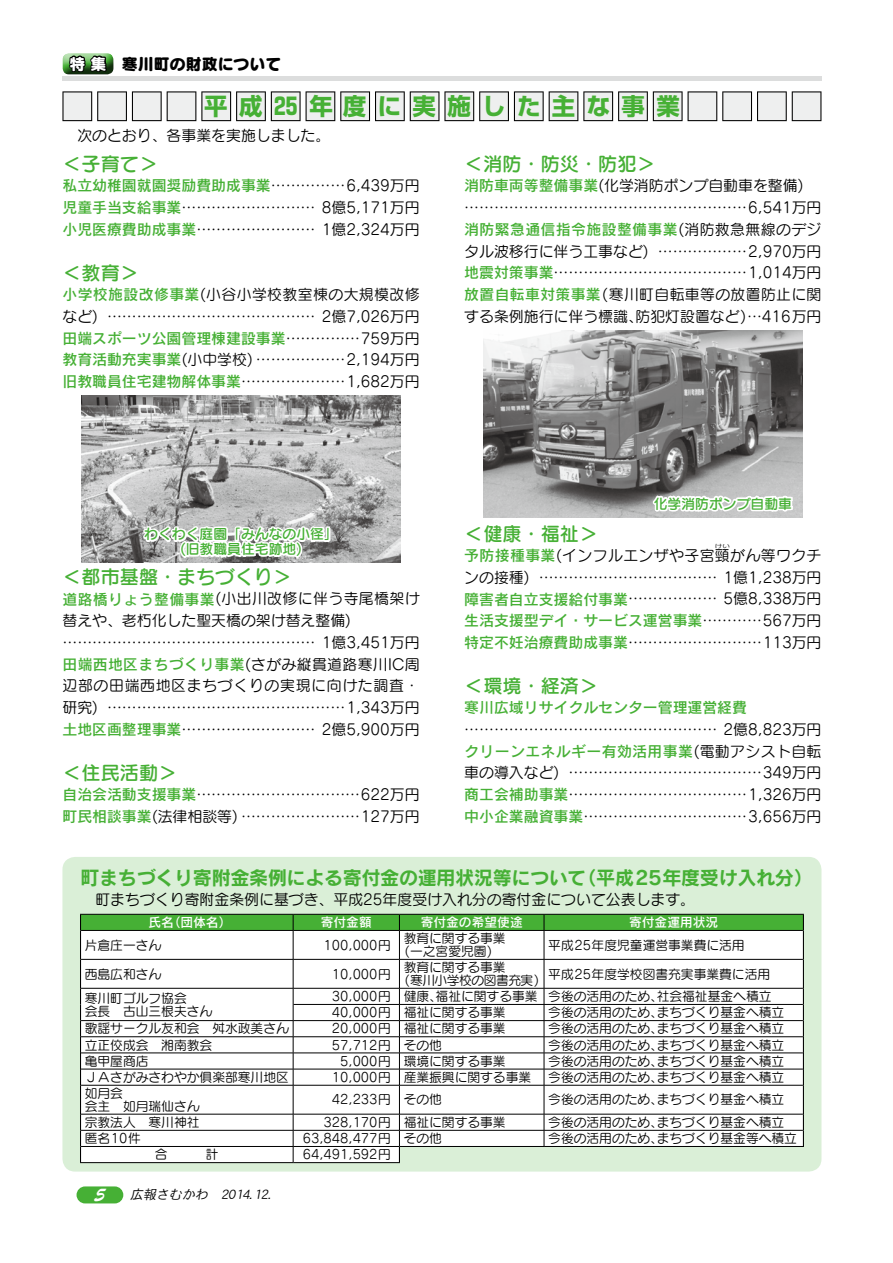
<style>
.page{position:relative;width:893px;height:1263px;background:#fff}
.page>*{position:absolute;margin:0;border:0;box-sizing:border-box;transform-origin:0 0}
.t1{font:700 23.4px "Shin Go Pro";letter-spacing:.49em;color:#46b035}
.t2{font:19.2px "Seurat CID DB";color:#46b035}
.t3{font:19.2px "Rodin CID B";letter-spacing:-.02em;color:#46b035}
.t4{font:19.2px "Brushed Script";color:#fff}
.t5{font:15.9px "Seurat CID EB";color:#000}
.t6{font:15.9px "Seurat CID EB";color:#fff}
.t7{font:14.85px/21.8px "Seurat CID M";color:#000}
.t8{font:14.85px/21.8px "Seurat CID M";letter-spacing:.02em;color:#000}
.t9{font:14.85px "Rodin CID DB";color:#46b035}
.t10{font:14.85px/21.8px "Seurat CID M";letter-spacing:.025em;color:#000}
.t11{font:14.85px "Rodin CID DB";letter-spacing:.025em;color:#46b035}
.t12{font:13.8px/14.9px "Seurat CID DB";color:#46b035;text-align:center}
.t13{font:italic 12.9px "DFPHS Gothic CID W3";color:#000}
.t14{font:12.75px/16.2px "Seurat CID M";color:#000}
.t15{font:12.75px "Rodin CID DB";color:#fff}
.t16{font:12.75px "Seurat CID M";letter-spacing:-.035em;color:#000}
.t17{font:5.25px "Seurat CID M";color:#000;scale:1.43 1}
.s1{font-family:"Seurat CID M";color:#000}
.s2{font-family:"Rodin CID DB";color:#46b035}
</style>
<div class="page">
<div style="left:62px;top:857px;width:759px;height:314px;background:#daefd7;border-radius:13px"></div>
<div style="left:77px;top:1186px;width:46px;height:17px;background:#46b035;border-radius:9px"></div>
<div style="left:62px;top:53px;width:54px;height:16px;background:#fff;opacity:.75"></div>
<div style="left:62px;top:54px;width:54px;height:23px;background:#000;opacity:.75"></div>
<svg style="left:67px;top:55px;width:41px;height:19px"></svg>
<hr style="left:62px;top:77px;width:759px;height:4px;background:#dcdddd">
<svg style="left:62px;top:91px;width:759px;height:30px;background:#d5d6d6"></svg>
<hr style="left:80px;top:1162px;width:213px;height:1px;background:#000">
<svg style="left:80px;top:914px;width:724px;height:248px;background:#e3eae2"></svg>
<hr style="left:293px;top:1162px;width:107px;height:1px;background:#000">
<img style="left:82px;top:396px;width:318px;height:166px">
<img style="left:483px;top:331px;width:319px;height:187px">
<svg style="left:140px;top:408px;width:192px;height:155px;background:#bbb"></svg>
<svg style="left:649px;top:450px;width:146px;height:68px"></svg>
<p class="t6" style="left:69px;top:53px;width:39px">特集</p>
<p class="t5" style="left:122px;top:53px;width:161px">寒川町の財政について</p>
<h1 class="t1" style="left:204px;top:88px;width:60px">平成</h1>
<h1 class="t1" style="left:274px;top:88px;width:25px">25</h1>
<h1 class="t1" style="left:310px;top:88px;width:372px">年度に実施した主な事業</h1>
<p class="t7" style="left:62px;top:124px;width:269px">　次のとおり、各事業を実施しました。</p>
<p class="t2" style="left:62px;top:151px;width:97px">＜子育て&lt;</p>
<p class="t9" style="left:62px;top:176px;width:359px">私立幼稚園就園奨励費助成事業<span class="s1">……………6,439万円</span></p>
<p class="t7" style="left:62px;top:196px;width:359px"><span class="s2">児童手当支給事業</span>……………………… 8億5,171万円<span class="s2">小児医療費助成事業</span>…………………… 1億2,324万円</p>
<p class="t2" style="left:62px;top:260px;width:78px">＜教育&lt;</p>
<p class="t10" style="left:62px;top:283px;width:359px"><span class="s2">小学校施設改修事業</span>(小谷小学校教室棟の大規模改修など)… …………………………………… 2億7,026万円</p>
<p class="t9" style="left:62px;top:328px;width:359px">田端スポーツ公園管理棟建設事業<span class="s1">……………759万円</span></p>
<p class="t7" style="left:62px;top:348px;width:359px"><span class="s2">教育活動充実事業</span>(小中学校)…………………2,194万円<span class="s2">旧教職員住宅建物解体事業</span>…………………1,682万円</p>
<p class="t12" style="left:144px;top:526px;width:195px">わくわく庭園「みんなの小径「(旧教職員住宅跡地(</p>
<p class="t2" style="left:62px;top:564px;width:231px">＜都市基盤・まちづくり&lt;</p>
<p class="t8" style="left:62px;top:587px;width:359px"><span class="s2">道路橋りょう整備事業</span>(小出川改修に伴う寺尾橋架け替えや、老朽化した聖天橋の架け替え整備( …………………………………………… 1億3,451万円<span class="s2">田端西地区まちづくり事業</span>(さがみ縦貫道路寒川IC周辺部の田端西地区まちづくりの実現に向けた調査・研究)… …………………………………………1,343万円<span class="s2">土地区画整理事業</span>……………………… 2億5,900万円</p>
<p class="t2" style="left:62px;top:760px;width:116px">＜住民活動&lt;</p>
<p class="t7" style="left:62px;top:783px;width:359px"><span class="s2">自治会活動支援事業</span>……………………………622万円<span class="s2">町民相談事業</span>(法律相談等)………………………127万円</p>
<p class="t2" style="left:464px;top:151px;width:193px">＜消防・防災・防犯&lt;</p>
<p class="t7" style="left:464px;top:174px;width:359px"><span class="s2">消防車両等整備事業</span>(化学消防ポンプ自動車を整備( …………………………………………………6,541万円</p>
<p class="t11" style="left:464px;top:220px;width:359px">消防緊急通信指令施設整備事業<span class="s1">(消防救急無線のデジ</span></p>
<p class="t7" style="left:464px;top:240px;width:359px;text-align:right">タル波移行に伴う工事など)… ………………2,970万円<span class="s2">地震対策事業</span>…………………………………1,014万円<span class="s2">放置自転車対策事業</span>(寒川町自転車等の放置防止に関防犯灯設置など)……416万円</p>
<p class="t7" style="left:464px;top:305px;width:180px">する条例施行に伴う標識、</p>
<p class="t12" style="left:654px;top:496px;width:140px">化学消防ポンプ自動車</p>
<p class="t2" style="left:464px;top:521px;width:135px">＜健康・福祉&lt;</p>
<p class="t10" style="left:464px;top:544px;width:359px"><span class="s2">予防接種事業</span>(インフルエンザや子宮頸がん等ワクチ</p>
<p class="t17" style="left:715px;top:542px;width:12px">けい</p>
<p class="t7" style="left:464px;top:566px;width:359px">ンの接種)… ……………………………… 1億1,238万円<span class="s2">障害者自立支援給付事業</span>……………… 5億8,338万円</p>
<p class="t9" style="left:464px;top:611px;width:359px">生活支援型デイ・サービス運営事業<span class="s1">…………567万円</span></p>
<p class="t7" style="left:464px;top:631px;width:359px"><span class="s2">特定不妊治療費助成事業</span>………………………113万円</p>
<p class="t2" style="left:464px;top:673px;width:135px">＜環境・経済&lt;</p>
<p class="t9" style="left:464px;top:698px;width:284px">寒川広域リサイクルセンター管理運営経費</p>
<p class="t7" style="left:464px;top:718px;width:359px">…………………………………………… 2億8,823万円</p>
<p class="t11" style="left:464px;top:741px;width:359px">クリーンエネルギー有効活用事業<span class="s1">(電動アシスト自転</span></p>
<p class="t7" style="left:464px;top:761px;width:359px;text-align:justify">車の導入など)… …………………………………349万円<span class="s2">商工会補助事業</span>………………………………1,326万円<span class="s2">中小企業融資事業</span>……………………………3,656万円</p>
<p class="t3" style="left:81px;top:864px;width:508px">町まちづくり寄附金条例による寄付金の運用状況等について</p>
<p class="t7" style="left:81px;top:888px;width:616px">　町まちづくり寄附金条例に基づき、平成25年度受け入れ分の寄付金について公表します。</p>
<p class="t3" style="left:577px;top:864px;width:237px">（平成25年度受け入れ分(</p>
<p class="t15" style="left:168px;top:914px;width:65px">（団体名）</p>
<p class="t15" style="left:149px;top:914px;width:27px">氏名</p>
<p class="t15" style="left:321px;top:914px;width:53px">寄付金額</p>
<p class="t15" style="left:421px;top:914px;width:104px">寄付金の希望使途</p>
<p class="t15" style="left:629px;top:914px;width:91px">寄付金運用状況</p>
<p class="t14" style="left:404px;top:930px;width:104px">教育に関する事業</p>
<p class="t14" style="left:85px;top:936px;width:78px">片倉庄一さん</p>
<p class="t14" style="left:548px;top:936px;width:198px">平成25年度児童運営事業費に活用</p>
<p class="t14" style="left:324px;top:936px;width:69px">100,000円</p>
<p class="t14" style="left:404px;top:943px;width:104px">(一之宮愛児園)教育に関する事業</p>
<p class="t14" style="left:85px;top:965px;width:78px">西島広和さん</p>
<p class="t14" style="left:548px;top:965px;width:223px">平成25年度学校図書充実事業費に活用</p>
<p class="t14" style="left:332px;top:965px;width:60px">10,000円</p>
<p class="t16" style="left:404px;top:972px;width:136px">(寒川小学校の図書充実)</p>
<p class="t14" style="left:548px;top:988px;width:116px">今後の活用のため、</p>
<p class="t14" style="left:404px;top:988px;width:40px">健康、</p>
<p class="t14" style="left:85px;top:991px;width:129px;line-height:12.8px">寒川町ゴルフ協会<br>会長　古山三根夫さん</p>
<p class="t14" style="left:657px;top:988px;width:116px">社会福祉基金へ積立</p>
<p class="t14" style="left:436px;top:988px;width:104px">福祉に関する事業</p>
<p class="t14" style="left:332px;top:988px;width:60px">30,000円</p>
<p class="t14" style="left:657px;top:1004px;width:129px">まちづくり基金へ積立</p>
<p class="t14" style="left:548px;top:1004px;width:116px">今後の活用のため、</p>
<p class="t14" style="left:404px;top:1004px;width:104px">福祉に関する事業</p>
<p class="t14" style="left:332px;top:1004px;width:60px">40,000円</p>
<p class="t14" style="left:85px;top:1020px;width:206px">歌謡サークル友和会　舛水政美さん</p>
<p class="t14" style="left:332px;top:1020px;width:60px">20,000円</p>
<p class="t14" style="left:404px;top:1020px;width:104px">福祉に関する事業</p>
<p class="t14" style="left:657px;top:1020px;width:129px">まちづくり基金へ積立</p>
<p class="t14" style="left:548px;top:1020px;width:116px">今後の活用のため、</p>
<p class="t14" style="left:85px;top:1036px;width:129px">立正佼成会　湘南教会</p>
<p class="t14" style="left:332px;top:1036px;width:60px">57,712円</p>
<p class="t14" style="left:404px;top:1036px;width:40px">その他</p>
<p class="t14" style="left:657px;top:1036px;width:129px">まちづくり基金へ積立</p>
<p class="t14" style="left:548px;top:1036px;width:116px">今後の活用のため、</p>
<p class="t14" style="left:85px;top:1052px;width:65px">亀甲屋商店</p>
<p class="t14" style="left:340px;top:1052px;width:52px">5,000円</p>
<p class="t14" style="left:404px;top:1052px;width:104px">環境に関する事業</p>
<p class="t14" style="left:657px;top:1052px;width:129px">まちづくり基金へ積立</p>
<p class="t14" style="left:548px;top:1052px;width:116px">今後の活用のため、</p>
<p class="t14" style="left:85px;top:1068px;width:206px">ＪＡさがみさわやか倶楽部寒川地区如月会</p>
<p class="t14" style="left:85px;top:1097px;width:116px">会主　如月瑞仙さん</p>
<p class="t14" style="left:332px;top:1068px;width:60px">10,000円</p>
<p class="t14" style="left:332px;top:1091px;width:60px">42,233円</p>
<p class="t14" style="left:404px;top:1068px;width:129px">産業振興に関する事業</p>
<p class="t14" style="left:404px;top:1091px;width:40px">その他</p>
<p class="t14" style="left:657px;top:1068px;width:129px">まちづくり基金へ積立</p>
<p class="t14" style="left:548px;top:1068px;width:116px">今後の活用のため、</p>
<p class="t14" style="left:657px;top:1091px;width:129px">まちづくり基金へ積立</p>
<p class="t14" style="left:548px;top:1091px;width:116px">今後の活用のため、</p>
<p class="t14" style="left:85px;top:1114px;width:116px">宗教法人　寒川神社</p>
<p class="t14" style="left:324px;top:1114px;width:69px">328,170円</p>
<p class="t14" style="left:404px;top:1114px;width:104px">福祉に関する事業</p>
<p class="t14" style="left:657px;top:1114px;width:129px">まちづくり基金へ積立</p>
<p class="t14" style="left:548px;top:1114px;width:116px">今後の活用のため、</p>
<p class="t14" style="left:85px;top:1130px;width:58px">匿名10件</p>
<p class="t14" style="left:303px;top:1130px;width:90px">63,848,477円</p>
<p class="t14" style="left:404px;top:1130px;width:40px">その他</p>
<p class="t14" style="left:657px;top:1130px;width:142px">まちづくり基金等へ積立</p>
<p class="t14" style="left:548px;top:1130px;width:116px">今後の活用のため、</p>
<p class="t14" style="left:303px;top:1146px;width:90px">64,491,592円</p>
<p class="t4" style="left:95px;top:1183px;width:12px">5</p>
<p class="t13" style="left:130px;top:1188px;width:82px">広報さむかわ</p>
<p class="t13" style="left:221px;top:1188px;width:53px">2014.12.</p>
</div>
